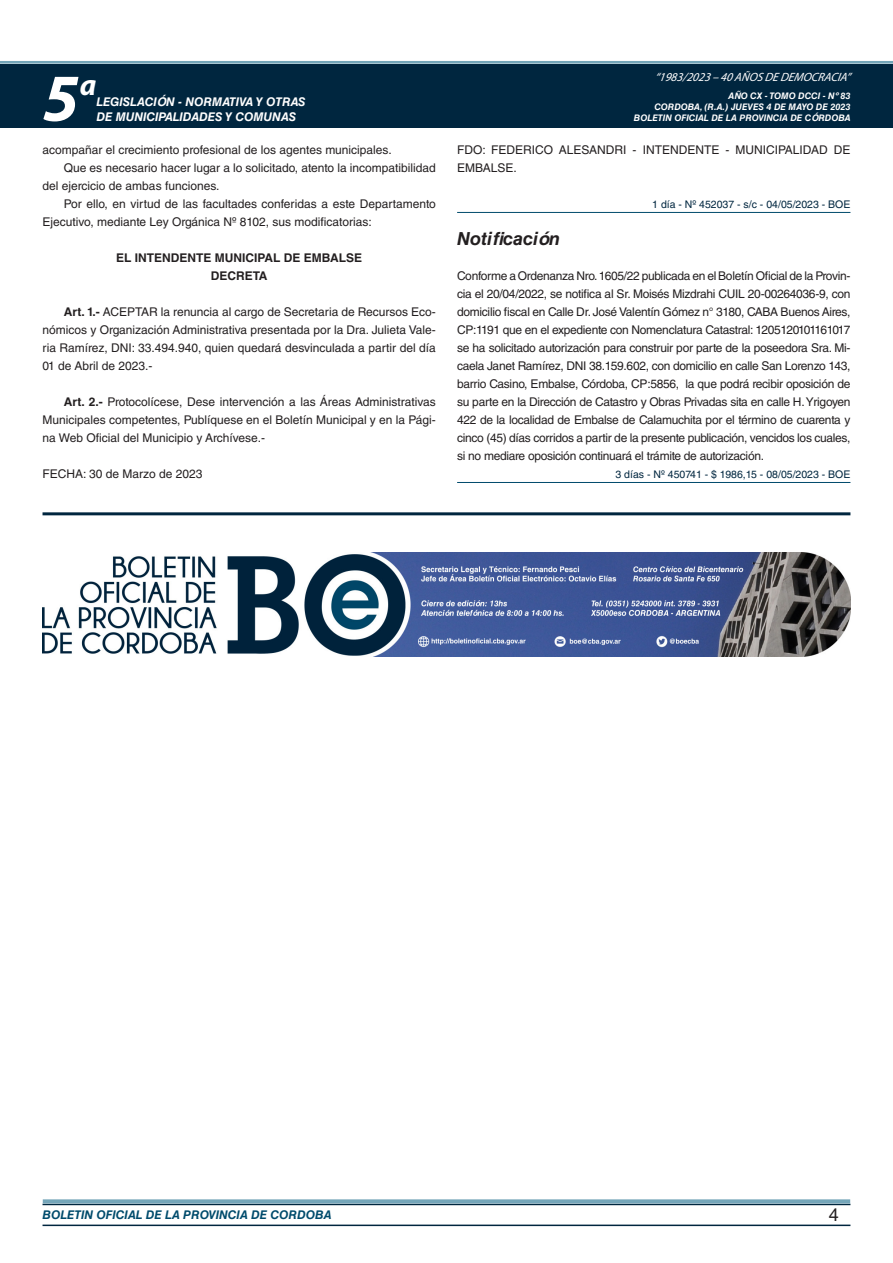
<style>
.page{position:relative;width:893px;height:1263px;background:#fff}
.page>*{position:absolute;margin:0;border:0;box-sizing:border-box;transform-origin:0 0}
.t1{font:italic 700 67.5px "Myriad Pro";color:#fff}
.t2{font:italic 700 30px "Myriad Pro";color:#fff}
.NOMBRE_DE_MINISTERIO{font:italic 700 18px "Helvetica LT Std";color:#231f20}
.t3{font:18px "Helvetica LT Std";color:#231f20}
.BASE{font:12px/18px "Helvetica LT Std";color:#231f20}
.t4{font:italic 700 12px "Helvetica LT Std";color:#fff}
.RESUELVE{font:700 12px "Helvetica LT Std";color:#231f20}
.t5{font:italic 700 12px "Helvetica LT Std";color:#004b6c}
.t6{font:italic 12px "Myriad Pro";color:#fff}
.FECHA_DE_VENCIMIENTO{font:10.5px "Helvetica LT Std";color:#00263f}
.t7{font:italic 700 9px/10.8px "Helvetica LT Std";color:#fff;text-align:right}
.s1{font-weight:700}
</style>
<div class="page">
<div style="left:0;top:61px;width:893px;height:6px;background:#fff;opacity:.75"></div>
<div style="left:0;top:64px;width:893px;height:64px;background:#00263f"></div>
<hr style="left:43px;top:1224px;width:807px;height:2px;background:#00263f">
<div style="left:42px;top:1198px;width:809px;height:8px;background:#fff;opacity:.75"></div>
<hr style="left:457px;top:212px;width:393px;height:1px;background:#004b6c">
<hr style="left:457px;top:482px;width:393px;height:1px;background:#004b6c">
<hr style="left:43px;top:512px;width:807px;height:3px;background:#00263f">
<img style="left:43px;top:553px;width:807px;height:103px">
<h1 class="t1" style="left:43px;top:54px;width:38px">5</h1>
<h2 class="t2" style="left:80px;top:66px;width:18px">a</h2>
<p class="t4" style="left:96px;top:95px;width:211px">LEGISLACIÓN - NORMATIVA Y OTRAS</p>
<p class="t4" style="left:96px;top:109px;width:201px">DE MUNICIPALIDADES Y COMUNAS</p>
<p class="BASE" style="left:43px;top:141px;width:351px">acompañar el crecimiento profesional de los agentes municipales.</p>
<p class="BASE" style="left:43px;top:159px;width:395px;text-indent:21px">Que es necesario hacer lugar a lo solicitado, atento la incompatibilidad del ejercicio de ambas funciones.</p>
<p class="BASE" style="left:43px;top:195px;width:395px;text-indent:21px">Por ello, en virtud de las facultades conferidas a este Departamento<br>Ejecutivo, mediante Ley Orgánica Nº 8102, sus modificatorias:</p>
<p class="RESUELVE" style="left:116px;top:250px;width:247px">EL INTENDENTE MUNICIPAL DE EMBALSE</p>
<p class="RESUELVE" style="left:211px;top:268px;width:58px">DECRETA</p>
<p class="BASE" style="left:43px;top:303px;width:395px;text-align:justify;text-indent:21px"><span class="s1">Art. 1.-</span> ACEPTAR la renuncia al cargo de Secretaria de Recursos Eco&shy;nómicos y Organización Administrativa presentada por la Dra. Julieta Vale&shy;ria Ramírez, DNI: 33.494.940, quien quedará desvinculada a partir del día 01 de Abril de 2023.-</p>
<p class="BASE" style="left:43px;top:393px;width:395px;text-align:justify;text-indent:21px"><span class="s1">Art. 2.-</span> Protocolícese, Dese intervención a las Áreas Administrativas Municipales competentes, Publíquese en el Boletín Municipal y en la Pági&shy;na Web Oficial del Municipio y Archívese.-</p>
<p class="BASE" style="left:43px;top:465px;width:161px">FECHA: 30 de Marzo de 2023</p>
<p class="t6" style="left:655px;top:70px;width:197px">“ 1983/2023 – 40 AÑOS DE DEMOCRACIA”</p>
<p class="t7" style="left:634px;top:91px;width:218px">AÑO CX - TOMO DCCI - Nº 83<br>CORDOBA, (R.A.) JUEVES 4 DE MAYO DE 2023<br>BOLETIN OFICIAL DE LA PROVINCIA DE CÓRDOBA</p>
<p class="BASE" style="left:457px;top:141px;width:395px">FDO: FEDERICO ALESANDRI - INTENDENTE - MUNICIPALIDAD DE<br>EMBALSE.</p>
<p class="FECHA_DE_VENCIMIENTO" style="left:652px;top:198px;width:200px">1 día - Nº 452037 - s/c - 04/05/2023 - BOE</p>
<p class="NOMBRE_DE_MINISTERIO" style="left:457px;top:228px;width:105px">Notificación</p>
<p class="BASE" style="left:457px;top:267px;width:395px;text-align:justify">Conforme a Ordenanza Nro. 1605/22 publicada en el Boletín Oficial de la Provin&shy;cia el 20/04/2022, se notifica al Sr. Moisés Mizdrahi CUIL 20-00264036-9, con domicilio fiscal en Calle Dr. José Valentín Gómez n° 3180, CABA Buenos Aires, CP:1191 que en el expediente con Nomenclatura Catastral: 1205120101161017 se ha solicitado autorización para construir por parte de la poseedora Sra. Mi&shy;caela Janet Ramírez, DNI 38.159.602, con domicilio en calle San Lorenzo 143, barrio Casino, Embalse, Córdoba, CP:5856, la que podrá recibir oposición de su parte en la Dirección de Catastro y Obras Privadas sita en calle H. Yrigoyen 422 de la localidad de Embalse de Calamuchita por el término de cuarenta y cinco (45) días corridos a partir de la presente publicación, vencidos los cuales, si no mediare oposición continuará el trámite de autorización.</p>
<p class="FECHA_DE_VENCIMIENTO" style="left:616px;top:468px;width:236px">3 días - Nº 450741 - $ 1986,15 - 08/05/2023 - BOE</p>
<p class="t5" style="left:43px;top:1208px;width:290px">BOLETIN OFICIAL DE LA PROVINCIA DE CORDOBA</p>
<h3 class="t3" style="left:829px;top:1204px;width:12px">4</h3>
</div>
